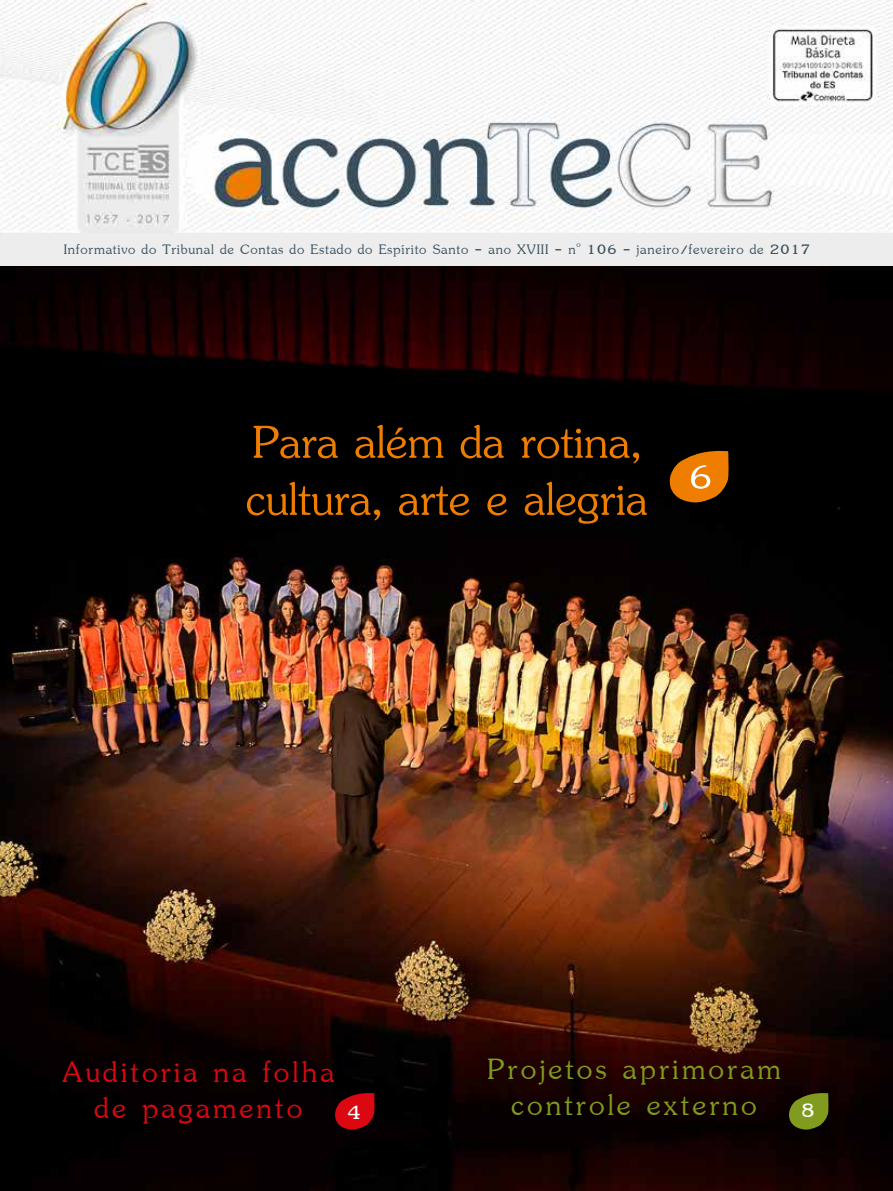
<style>
.page{position:relative;width:893px;height:1191px;background:#fff}
.page>*{position:absolute;margin:0;border:0;box-sizing:border-box;transform-origin:0 0}
.t1{font:70.5px/57px "Jasmine UPC";color:#ef7d00}
.t2{font:45px/36px "Jasmine UPC";letter-spacing:.07em;color:#809b1e;text-align:center}
.t3{font:45px/36px "Jasmine UPC";letter-spacing:.07em;color:#db0812;text-align:center}
.t4{font:30px "Jasmine UPC";color:#fff}
.t5{font:21px "Jasmine UPC";letter-spacing:.035em;color:#3a505e}
</style>
<div class="page">
<img style="left:0;top:0;width:893px;height:266px">
<div style="left:1px;top:233px;width:892px;height:33px;background:#ededed"></div>
<img style="left:0;top:266px;width:893px;height:925px">
<svg style="left:667px;top:450px;width:62px;height:53px;background:#ae5b00"></svg>
<svg style="left:787px;top:1092px;width:42px;height:37px;background:#607116"></svg>
<svg style="left:333px;top:1092px;width:42px;height:37px;background:#a0050d"></svg>
<p class="t5" style="left:64px;top:235px;width:748px">Informativo do Tribunal de Contas do Estado do Espírito Santo - ano XVIII - n<sup>o</sup> 106 - janeiro/fevereiro de 2017</p>
<h1 class="t1" style="left:246px;top:408px;width:468px">Para além da rotina, cultura, arte e alegria <sup>6</sup></h1>
<h2 class="t3" style="left:63px;top:1050px;width:273px">Auditoria na folha de pagamento</h2>
<h2 class="t2" style="left:487px;top:1047px;width:295px">Projetos aprimoram controle externo</h2>
<h3 class="t4" style="left:347px;top:1091px;width:15px">4</h3>
<h3 class="t4" style="left:801px;top:1090px;width:15px">8</h3>
</div>
